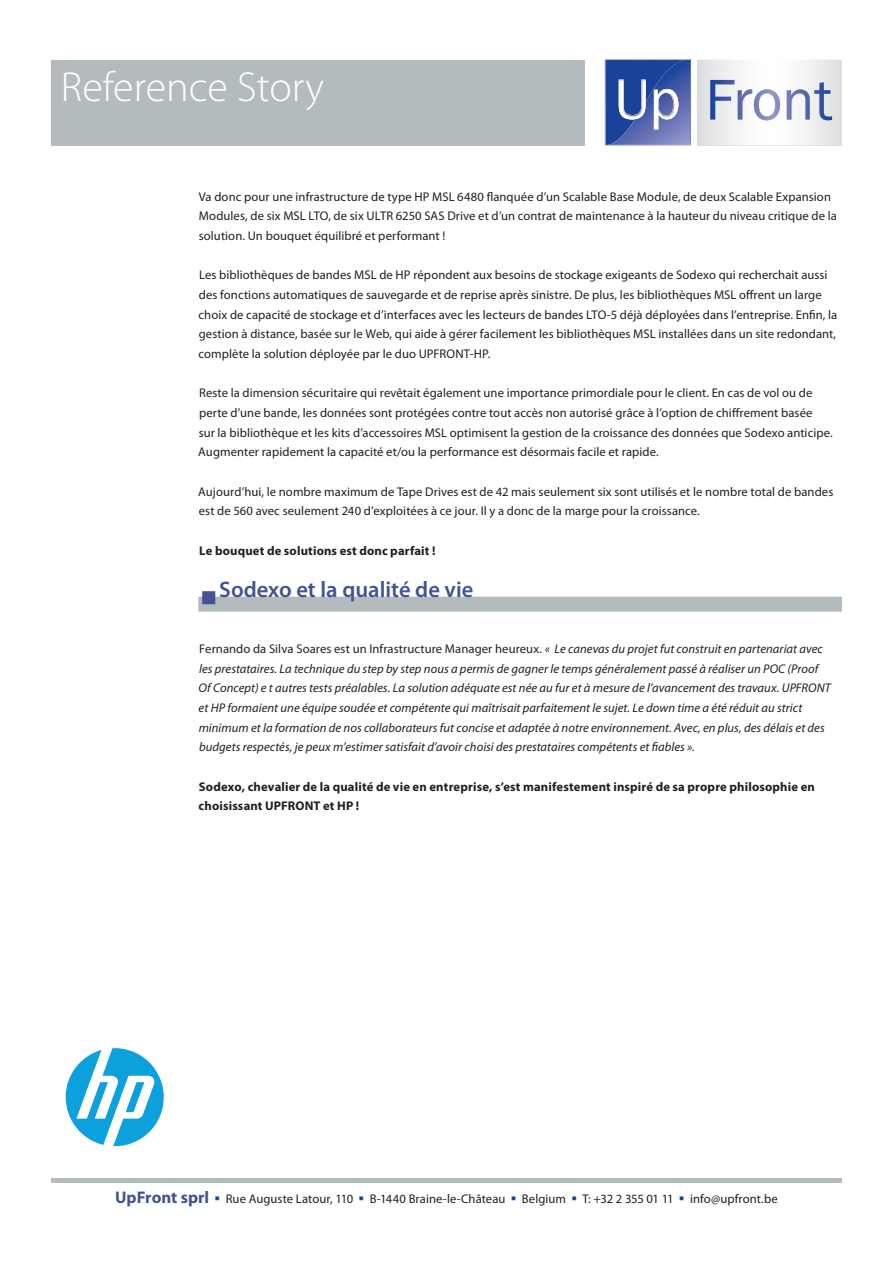
<style>
.page{position:relative;width:893px;height:1263px;background:#fff}
.page>*{position:absolute;margin:0;border:0;box-sizing:border-box;transform-origin:0 0}
.t1{font:300 42.15px "Myriad Pro";color:#fff}
.t2{font:600 22.5px "Myriad Pro";color:#415390}
.t3{font:12.6px/19.6px "Myriad Pro";letter-spacing:.005em;color:#231f20}
.t4{font:italic 12.6px/19.6px "Myriad Pro";letter-spacing:.005em;color:#231f20}
.t5{font:700 12.6px/19.6px "Myriad Pro";letter-spacing:.01em;color:#231f20}
.s1{font-style:normal}
.s2{font-weight:700;font-size:16.8px;color:#415390}
.s3{color:#1b4299}
</style>
<div class="page">
<img style="left:605px;top:60px;width:85px;height:85px">
<svg style="left:619px;top:80px;width:59px;height:49px"></svg>
<img style="left:654px;top:89px;width:24px;height:40px">
<img style="left:619px;top:80px;width:22px;height:39px">
<svg style="left:710px;top:80px;width:122px;height:40px"></svg>
<img style="left:754px;top:89px;width:26px;height:31px">
<img style="left:814px;top:82px;width:18px;height:38px">
<img style="left:787px;top:89px;width:23px;height:30px">
<img style="left:738px;top:89px;width:14px;height:30px">
<img style="left:710px;top:80px;width:24px;height:39px">
<div style="left:51px;top:60px;width:534px;height:85px;background:#b3bbbe"></div>
<div style="left:198px;top:597px;width:644px;height:15px;background:#b3bbbe"></div>
<svg style="left:66px;top:1048px;width:98px;height:98px"></svg>
<hr style="left:51px;top:1178px;width:791px;height:4px;background:#b3bbbe">
<svg style="left:202px;top:596px;width:13px;height:1px"></svg>
<h1 class="t1" style="left:61px;top:64px;width:265px">Reference Story</h1>
<p class="t3" style="left:199px;top:187px;width:640px">Va donc pour une infrastructure de type HP MSL 6480 flanquée d’un Scalable Base Module, de deux Scalable Expansion<br>Modules, de six MSL LTO, de six ULTR 6250 SAS Drive et d’un contrat de maintenance à la hauteur du niveau critique de la solution. Un bouquet équilibré et performant !</p>
<p class="t3" style="left:199px;top:265px;width:640px">Les bibliothèques de bandes MSL de HP répondent aux besoins de stockage exigeants de Sodexo qui recherchait aussi des fonctions automatiques de sauvegarde et de reprise après sinistre. De plus, les bibliothèques MSL offrent un large choix de capacité de stockage et d’interfaces avec les lecteurs de bandes LTO-5 déjà déployées dans l’entreprise. Enfin, la gestion à distance, basée sur le Web, qui aide à gérer facilement les bibliothèques MSL installées dans un site redondant, complète la solution déployée par le duo UPFRONT-HP.</p>
<p class="t3" style="left:198px;top:383px;width:636px">Reste la dimension sécuritaire qui revêtait également une importance primordiale pour le client. En cas de vol ou de perte d’une bande, les données sont protégées contre tout accès non autorisé grâce à l’option de chiffrement basée<br>sur la bibliothèque et les kits d’accessoires MSL optimisent la gestion de la croissance des données que Sodexo anticipe.<br>Augmenter rapidement la capacité et/ou la performance est désormais facile et rapide.</p>
<p class="t3" style="left:198px;top:482px;width:637px">Aujourd’hui, le nombre maximum de Tape Drives est de 42 mais seulement six sont utilisés et le nombre total de bandes est de 560 avec seulement 240 d’exploitées à ce jour. Il y a donc de la marge pour la croissance.</p>
<p class="t5" style="left:199px;top:541px;width:238px">Le bouquet de solutions est donc parfait !</p>
<h2 class="t2" style="left:219px;top:577px;width:256px">Sodexo et la qualité de vie</h2>
<p class="t4" style="left:199px;top:639px;width:634px"><span class="s1">Fernando da Silva Soares est un Infrastructure Manager heureux.</span> « Le canevas du projet fut construit en partenariat avec les prestataires. La technique du step by step nous a permis de gagner le temps généralement passé à réaliser un POC (Proof Of Concept) e t autres tests préalables. La solution adéquate est née au fur et à mesure de l’avancement des travaux. UPFRONT et HP formaient une équipe soudée et compétente qui maîtrisait parfaitement le sujet. Le down time a été réduit au strict minimum et la formation de nos collaborateurs fut concise et adaptée à notre environnement. Avec, en plus, des délais et des budgets respectés, je peux m’estimer satisfait d’avoir choisi des prestataires compétents et fiables »<span class="s1">.</span></p>
<p class="t5" style="left:199px;top:777px;width:618px">Sodexo, chevalier de la qualité de vie en entreprise, s’est manifestement inspiré de sa propre philosophie en choisissant UPFRONT et HP !</p>
<p class="t3" style="left:115px;top:1189px;width:664px"><span class="s2">UpFront sprl</span> <span class="s3">▪</span> Rue Auguste Latour, 110 <span class="s3">▪</span> B-1440 Braine-le-Château <span class="s3">▪</span> Belgium <span class="s3">▪</span> T: +32 2 355 01 11 <span class="s3">▪</span> info@upfront.be</p>
</div>
